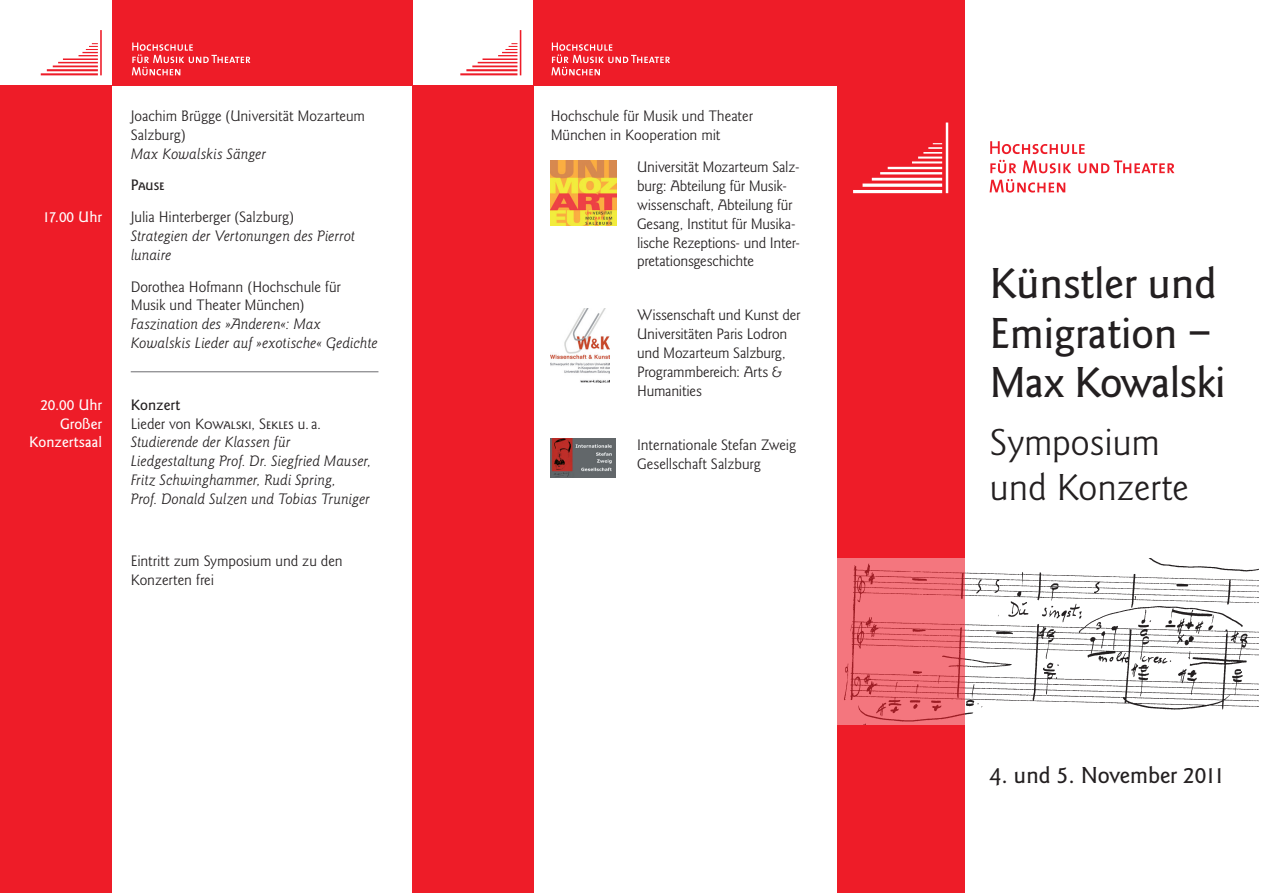
<style>
.page{position:relative;width:1263px;height:893px;background:#fff}
.page>*{position:absolute;margin:0;border:0;box-sizing:border-box;transform-origin:0 0}
.t1{font:500 45px/49.5px "Goudy Sans EF";color:#231f20}
.t2{font:39px/45px "Goudy Sans EF";color:#231f20}
.t3{font:500 24px "Goudy Sans EF";color:#231f20}
.t4{font:15.75px/18.9px "Goudy Sans EF";letter-spacing:-.01em;color:#231f20}
.t5{font:italic 15.75px/18.9px "Goudy Sans EF";color:#231f20}
.t6{font:500 15.75px/18.9px "Goudy Sans EF";color:#fff;text-align:right}
.t7{font:15.75px "Goudy Sans EF Book SC";color:#231f20}
.t8{font:500 15.75px "Goudy Sans EF";color:#231f20}
.t9{font:15.75px "Goudy Sans EF Medium SC";letter-spacing:-.005em;color:#231f20}
.s1{font-family:"Goudy Sans EF"}
</style>
<div class="page">
<div style="left:534px;top:0;width:312px;height:85px;background:#ee1c28"></div>
<div style="left:838px;top:0;width:127px;height:569px;background:#ee1c28"></div>
<div style="left:838px;top:680px;width:127px;height:213px;background:#ee1c28"></div>
<hr style="left:912px;top:161px;width:30px;height:2px;background:#fff">
<hr style="left:918px;top:157px;width:24px;height:2px;background:#fff">
<svg style="left:923px;top:143px;width:19px;height:11px"></svg>
<hr style="left:862px;top:184px;width:80px;height:3px;background:#fff">
<hr style="left:872px;top:178px;width:70px;height:3px;background:#fff">
<hr style="left:880px;top:172px;width:62px;height:2px;background:#fff">
<hr style="left:888px;top:167px;width:54px;height:2px;background:#fff">
<hr style="left:853px;top:190px;width:89px;height:3px;background:#fff">
<hr style="left:946px;top:123px;width:2px;height:70px;background:#fff">
<svg style="left:990px;top:141px;width:94px;height:13px"></svg>
<svg style="left:990px;top:160px;width:184px;height:13px"></svg>
<svg style="left:989px;top:179px;width:76px;height:14px"></svg>
<div style="left:0;top:85px;width:112px;height:808px;background:#ee1c28"></div>
<div style="left:412px;top:85px;width:122px;height:808px;background:#ee1c28"></div>
<div style="left:112px;top:0;width:300px;height:85px;background:#ee1c28"></div>
<svg style="left:79px;top:43px;width:19px;height:19px"></svg>
<hr style="left:47px;top:69px;width:51px;height:2px;background:#ee1c28">
<hr style="left:53px;top:66px;width:45px;height:1px;background:#ee1c28">
<hr style="left:58px;top:62px;width:40px;height:1px;background:#ee1c28">
<hr style="left:63px;top:58px;width:35px;height:2px;background:#ee1c28">
<hr style="left:41px;top:73px;width:57px;height:2px;background:#ee1c28">
<hr style="left:100px;top:30px;width:2px;height:45px;background:#ee1c28">
<svg style="left:498px;top:43px;width:19px;height:13px"></svg>
<hr style="left:466px;top:69px;width:51px;height:2px;background:#ee1c28">
<hr style="left:472px;top:66px;width:45px;height:1px;background:#ee1c28">
<hr style="left:478px;top:62px;width:39px;height:1px;background:#ee1c28">
<hr style="left:482px;top:58px;width:35px;height:2px;background:#ee1c28">
<hr style="left:460px;top:73px;width:57px;height:2px;background:#ee1c28">
<hr style="left:520px;top:30px;width:1px;height:45px;background:#ee1c28">
<svg style="left:132px;top:43px;width:118px;height:32px"></svg>
<svg style="left:551px;top:43px;width:119px;height:32px"></svg>
<hr style="left:131px;top:372px;width:247px;height:1px;background:#6c6d70">
<img style="left:965px;top:558px;width:293px;height:157px">
<svg style="left:838px;top:558px;width:127px;height:167px;background:#eb6d74"></svg>
<img style="left:551px;top:161px;width:65px;height:65px">
<img style="left:551px;top:438px;width:64px;height:40px">
<img style="left:551px;top:309px;width:58px;height:73px">
<p class="t6" style="left:43px;top:208px;width:61px">17.00 Uhr</p>
<p class="t6" style="left:29px;top:395px;width:74px">20.00 Uhr<br>Großer<br>Konzertsaal</p>
<p class="t4" style="left:131px;top:107px;width:236px">Joachim Brügge (Universität Mozarteum<br>Salzburg)</p>
<p class="t5" style="left:131px;top:145px;width:137px">Max Kowalskis Sänger</p>
<p class="t9" style="left:131px;top:176px;width:35px">Pause</p>
<p class="t4" style="left:131px;top:208px;width:165px">Julia Hinterberger (Salzburg)</p>
<p class="t5" style="left:131px;top:227px;width:226px">Strategien der Vertonungen des Pierrot lunaire</p>
<p class="t4" style="left:131px;top:277px;width:211px">Dorothea Hofmann (Hochschule für<br>Musik und Theater München)</p>
<p class="t5" style="left:131px;top:315px;width:249px">Faszination des »Anderen«: Max<br>Kowalskis Lieder auf »exotische« Gedichte</p>
<p class="t8" style="left:131px;top:396px;width:51px">Konzert</p>
<p class="t7" style="left:131px;top:414px;width:192px"><span class="s1">Lieder von</span> Kowalski, Sekles <span class="s1">u. a.</span></p>
<p class="t5" style="left:131px;top:433px;width:242px">Studierende der Klassen für Liedgestaltung Prof. Dr. Siegfried Mauser, Fritz Schwinghammer, Rudi Spring,<br>Prof. Donald Sulzen und Tobias Truniger</p>
<p class="t4" style="left:131px;top:551px;width:213px">Eintritt zum Symposium und zu den<br>Konzerten frei</p>
<p class="t4" style="left:551px;top:107px;width:204px">Hochschule für Musik und Theater<br>München in Kooperation mit</p>
<p class="t4" style="left:637px;top:158px;width:164px">Universität Mozarteum Salz&shy;burg: Abteilung für Musik&shy;wissenschaft, Abteilung für<br>Gesang, Institut für Musika&shy;lische Rezeptions- und Inter&shy;pretationsgeschichte</p>
<p class="t4" style="left:637px;top:306px;width:165px">Wissenschaft und Kunst der<br>Universitäten Paris Lodron und Mozarteum Salzburg,<br>Programmbereich: Arts &amp;<br>Humanities</p>
<p class="t4" style="left:637px;top:435px;width:160px">Internationale Stefan Zweig<br>Gesellschaft Salzburg</p>
<h1 class="t1" style="left:990px;top:260px;width:237px">Künstler und<br>Emigration –<br>Max Kowalski</h1>
<h2 class="t2" style="left:990px;top:421px;width:200px">Symposium und Konzerte</h2>
<h3 class="t3" style="left:990px;top:762px;width:237px">4. und 5. November 2011</h3>
</div>
